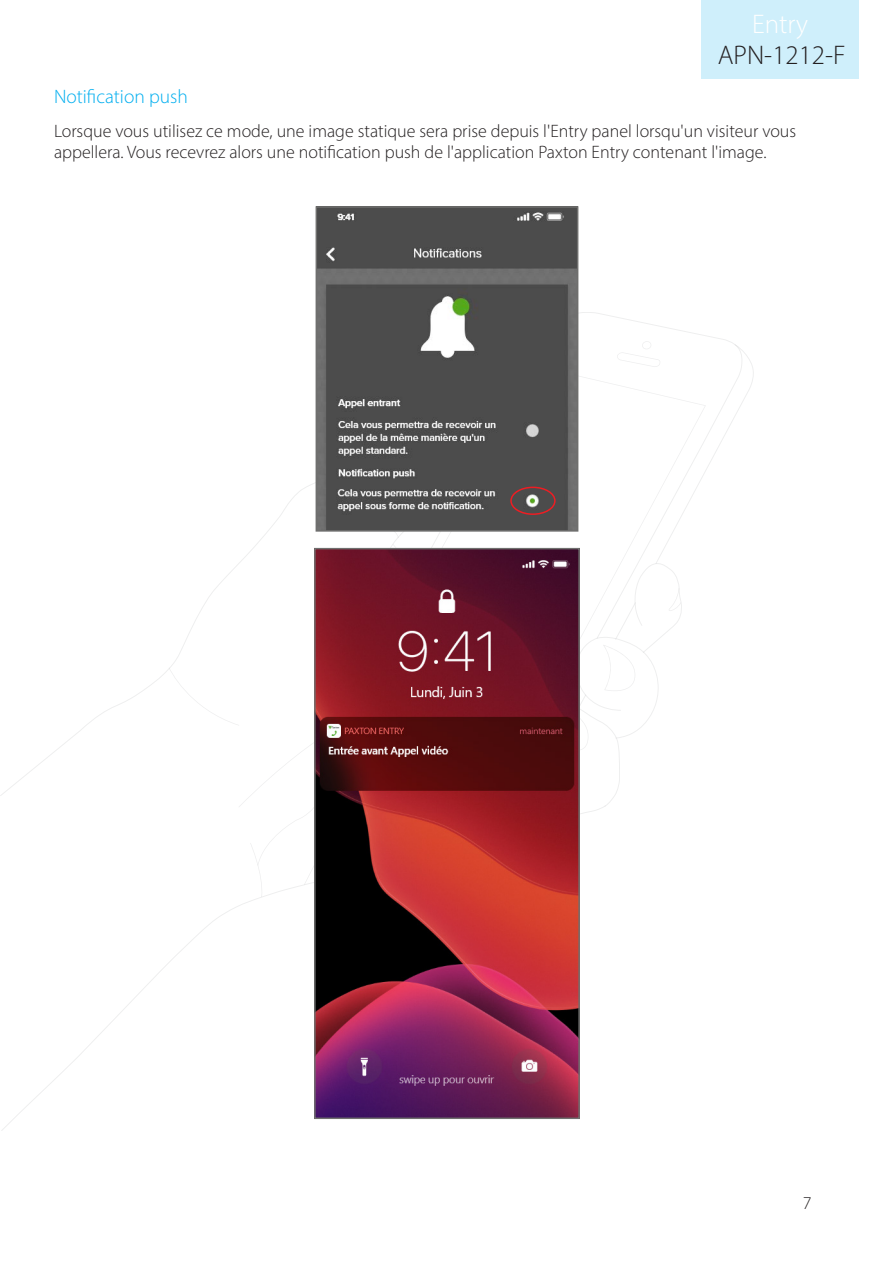
<style>
.page{position:relative;width:893px;height:1263px;background:#fff}
.page>*{position:absolute;margin:0;border:0;box-sizing:border-box;transform-origin:0 0}
.t1{font:300 27px "Myriad Pro";color:#231f20}
.t2{font:300 27px "Myriad Pro";color:#fff}
.Section_title{font:300 19.5px "Myriad Pro";color:#00aeef}
.Text_-_bold_title{font:300 18px/21.6px "Myriad Pro";color:#231f20}
</style>
<div class="page">
<svg style="left:169px;top:341px;width:585px;height:465px"></svg>
<div style="left:702px;top:0;width:157px;height:79px;background:#cfeffb"></div>
<img style="left:319px;top:209px;width:256px;height:320px">
<div style="left:316px;top:206px;width:262px;height:326px;border:2px solid #6f6f6e"></div>
<img style="left:317px;top:551px;width:260px;height:565px">
<div style="left:314px;top:548px;width:266px;height:571px;border:2px solid #6f6f6e"></div>
<div style="left:510px;top:487px;width:46px;height:28px;border:2px solid #ee1d23;border-radius:50%"></div>
<h1 class="t2" style="left:752px;top:8px;width:58px">Entry</h1>
<h1 class="t1" style="left:718px;top:39px;width:129px">APN-1212-F</h1>
<p class="Section_title" style="left:54px;top:85px;width:135px">Notification push</p>
<p class="Text_-_bold_title" style="left:54px;top:120px;width:744px">Lorsque vous utilisez ce mode, une image statique sera prise depuis l'Entry panel lorsqu'un visiteur vous appellera. Vous recevrez alors une notification push de l'application Paxton Entry contenant l'image.</p>
<p class="Text_-_bold_title" style="left:803px;top:1192px;width:10px">7</p>
</div>
